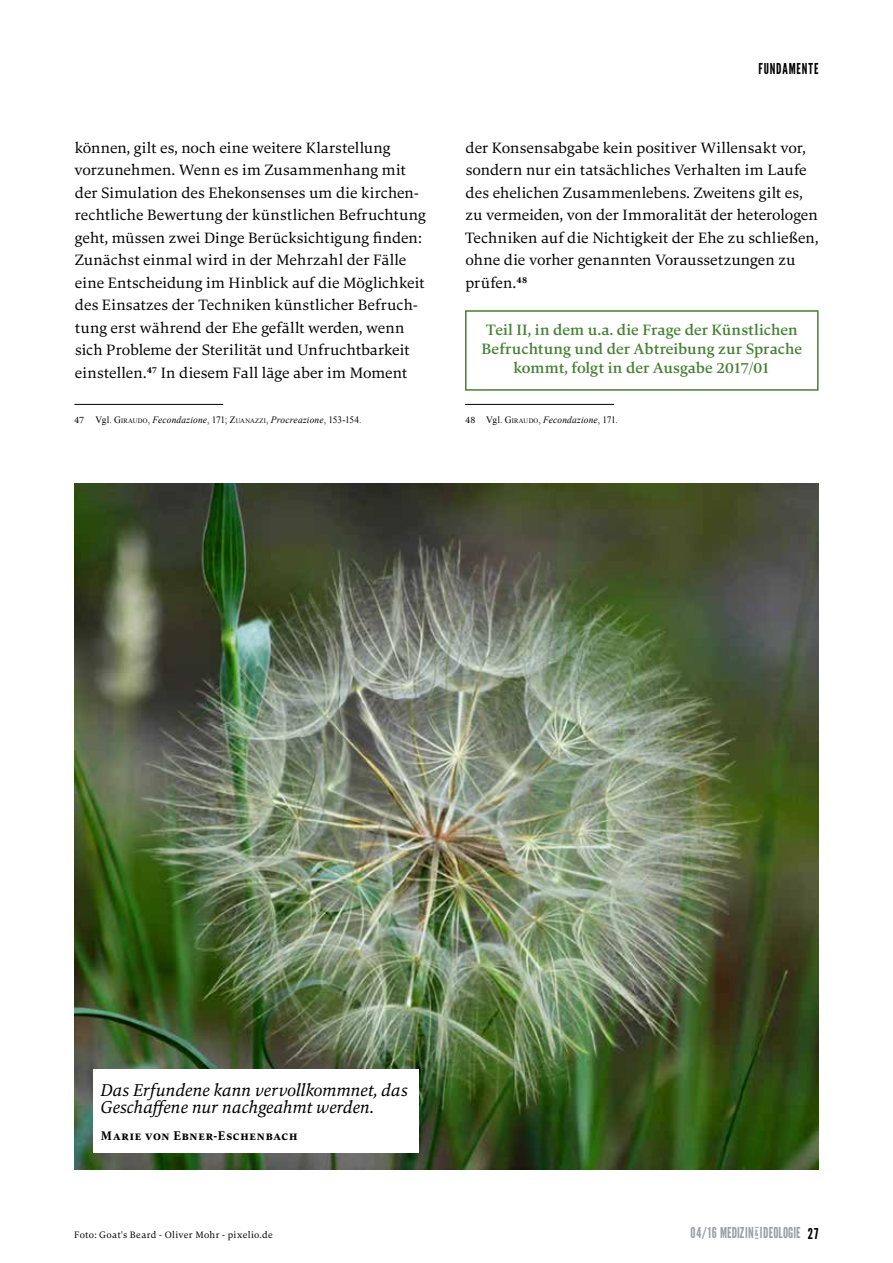
<style>
.page{position:relative;width:893px;height:1263px;background:#fff}
.page>*{position:absolute;margin:0;border:0;box-sizing:border-box;transform-origin:0 0}
.t1{font:italic 18px/17.2px "Carat";letter-spacing:-.005em;color:#000;scale:.96 1}
.t2{font:15.75px/22.5px "Carat";color:#000}
.t3{font:500 15.75px/18.9px "Carat";color:#458033;text-align:center}
.t4{font:15px "League Gothic";letter-spacing:.01em;color:#989fa3;scale:.96 1}
.t5{font:15px "League Gothic";letter-spacing:.065em;color:#000;scale:.96 1}
.t6{font:700 13.2px "Carat";letter-spacing:.06em;color:#000;scale:.96 1}
.t7{font:italic 9.75px "Times New Roman";letter-spacing:.02em;color:#000;scale:.96 1}
.t8{font:9.75px "Carat";letter-spacing:.03em;color:#000}
.s1{font-family:"Carat";font-style:normal}
.s2{font-style:normal}
.s3{font-style:normal;font-size:6.9px}
.s4{font-size:14.85px;color:#000}
</style>
<div class="page">
<img style="left:74px;top:483px;width:745px;height:687px">
<div style="left:93px;top:1069px;width:326px;height:83px;background:#fff"></div>
<hr style="left:74px;top:404px;width:149px;height:1px;background:#000">
<hr style="left:465px;top:404px;width:149px;height:1px;background:#000">
<div style="left:465px;top:310px;width:354px;height:81px;border:2px solid #458033"></div>
<p class="t2" style="left:74px;top:136px;width:353px">können, gilt es, noch eine weitere Klarstellung vorzunehmen. Wenn es im Zusammenhang mit der Simulation des Ehekonsenses um die kirchen&shy;rechtliche Bewertung der künstlichen Befruchtung geht, müssen zwei Dinge Berücksichtigung finden:<br>Zunächst einmal wird in der Mehrzahl der Fälle eine Entscheidung im Hinblick auf die Möglichkeit des Einsatzes der Techniken künstlicher Befruch&shy;tung erst während der Ehe gefällt werden, wenn sich Probleme der Sterilität und Unfruchtbarkeit einstellen.<sup>47</sup> In diesem Fall läge aber im Moment</p>
<p class="t7" style="left:74px;top:413px;width:301px"><span class="s1">47</span> <span class="s2">Vgl.</span> <span class="s2">G</span><span class="s3">IRAUDO</span><span class="s2">,</span> Fecondazione<span class="s2">, 171;</span> <span class="s2">Z</span><span class="s3">UANAZZI</span><span class="s2">,</span> Procreazione<span class="s2">, 153-154.</span></p>
<p class="t5" style="left:758px;top:60px;width:64px">FUNDAMENTE</p>
<p class="t2" style="left:465px;top:136px;width:355px">der Konsensabgabe kein positiver Willensakt vor, sondern nur ein tatsächliches Verhalten im Laufe des ehelichen Zusammenlebens. Zweitens gilt es, zu vermeiden, von der Immoralität der heterologen Techniken auf die Nichtigkeit der Ehe zu schließen, ohne die vorher genannten Voraussetzungen zu prüfen.<sup>48</sup></p>
<p class="t3" style="left:482px;top:320px;width:322px">Teil II, in dem u.a. die Frage der Künstlichen<br>Befruchtung und der Abtreibung zur Sprache kommt, folgt in der Ausgabe 2017/01</p>
<p class="t7" style="left:465px;top:413px;width:161px"><span class="s1">48</span> <span class="s2">Vgl.</span> <span class="s2">G</span><span class="s3">IRAUDO</span><span class="s2">,</span> Fecondazione<span class="s2">, 171.</span></p>
<p class="t1" style="left:101px;top:1081px;width:321px">Das Erfundene kann vervollkommnet, das<br>Geschaffene nur nachgeahmt werden.</p>
<p class="t6" style="left:101px;top:1126px;width:206px">Marie von Ebner-Eschenbach</p>
<p class="t8" style="left:74px;top:1228px;width:200px">Foto: Goat's Beard - Oliver Mohr - pixelio.de</p>
<p class="t4" style="left:691px;top:1224px;width:135px">04/16 MEDIZIN<sup>&amp;</sup> I DEOLOGIE <span class="s4">27</span></p>
</div>
